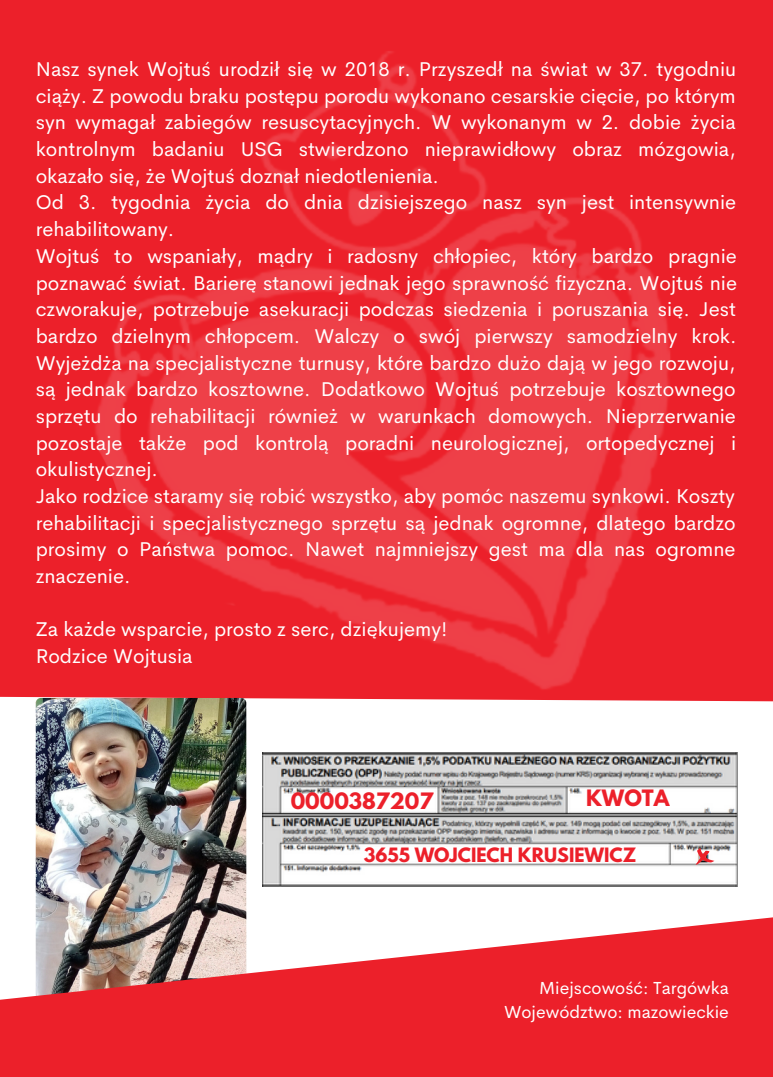
<style>
.page{position:relative;width:773px;height:1077px;background:#fff}
.page>*{position:absolute;margin:0;border:0;box-sizing:border-box;transform-origin:0 0}
.t1{font:20px/26.8px "Cerebri Sans";color:#fff}
.t2{font:700 20px "League Spartan";color:#ec202a}
.t3{font:17.5px/23.2px "Cerebri Sans";color:#fff;text-align:right}
.t4{font:700 17.5px "League Spartan";color:#ec202a}
</style>
<div class="page">
<div style="left:0;top:0;width:772px;height:1076px;background:#ec202a"></div>
<div style="left:0;top:696px;width:772px;height:212px;background:#fff"></div>
<img style="left:91px;top:51px;width:591px;height:664px">
<img style="left:263px;top:752px;width:474px;height:133px">
<svg style="left:695px;top:847px;width:19px;height:17px"></svg>
<img style="left:36px;top:697px;width:210px;height:302px;border-radius:5px">
<svg style="left:0;top:908px;width:772px;height:92px"></svg>
<p class="t1" style="left:36px;top:56px;width:702px">Nasz synek Wojtuś urodził się w 2018 r. Przyszedł na świat w 37. tygodniu ciąży. Z powodu braku postępu porodu wykonano cesarskie cięcie, po którym syn wymagał zabiegów resuscytacyjnych. W wykonanym w 2. dobie życia kontrolnym badaniu USG stwierdzono nieprawidłowy obraz mózgowia, okazało się, że Wojtuś doznał niedotlenienia.<br>Od 3. tygodnia życia do dnia dzisiejszego nasz syn jest intensywnie rehabilitowany.<br>Wojtuś to wspaniały, mądry i radosny chłopiec, który bardzo pragnie poznawać świat. Barierę stanowi jednak jego sprawność fizyczna. Wojtuś nie czworakuje, potrzebuje asekuracji podczas siedzenia i poruszania się. Jest bardzo dzielnym chłopcem. Walczy o swój pierwszy samodzielny krok.<br>Wyjeżdża na specjalistyczne turnusy, które bardzo dużo dają w jego rozwoju, są jednak bardzo kosztowne. Dodatkowo Wojtuś potrzebuje kosztownego sprzętu do rehabilitacji również w warunkach domowych. Nieprzerwanie pozostaje także pod kontrolą poradni neurologicznej, ortopedycznej i okulistycznej.<br>Jako rodzice staramy się robić wszystko, aby pomóc naszemu synkowi. Koszty rehabilitacji i specjalistycznego sprzętu są jednak ogromne, dlatego bardzo prosimy o Państwa pomoc. Nawet najmniejszy gest ma dla nas ogromne znaczenie.</p>
<p class="t1" style="left:36px;top:616px;width:413px">Za każde wsparcie, prosto z serc, dziękujemy!<br>Rodzice Wojtusia</p>
<p class="t2" style="left:291px;top:791px;width:144px">0000387207</p>
<p class="t2" style="left:586px;top:788px;width:85px">KWOTA</p>
<p class="t4" style="left:363px;top:845px;width:274px">3655 WOJCIECH KRUSIEWICZ</p>
<p class="t3" style="left:504px;top:976px;width:226px">Miejscowość: Targówka<br>Województwo: mazowieckie</p>
</div>
